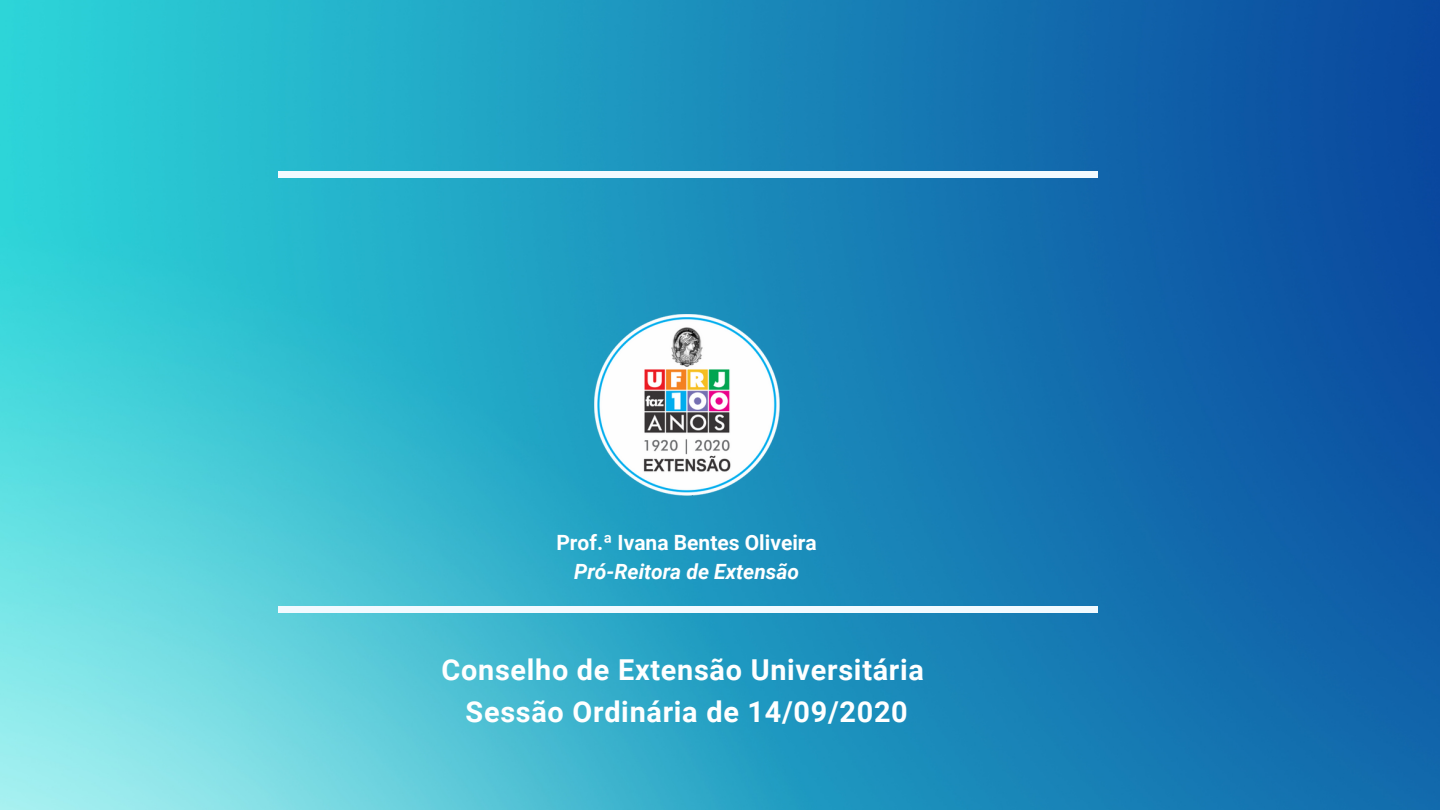
<style>
.page{position:relative;width:1440px;height:810px;background:#fff}
.page>*{position:absolute;margin:0;border:0;box-sizing:border-box;transform-origin:0 0}
.t1{font:700 28.8px/41.8px "Roboto";letter-spacing:.025em;color:#fff;text-align:center}
.t2{font:700 21px "Roboto";color:#fff}
.t3{font:italic 700 21px "Roboto";color:#fff}
</style>
<div class="page">
<img style="left:0;top:0;width:1440px;height:810px">
<div style="left:278px;top:171px;width:820px;height:7px;background:#f2faff"></div>
<div style="left:278px;top:606px;width:820px;height:6px;background:#f2faff"></div>
<img style="left:594px;top:314px;width:185px;height:182px">
<p class="t2" style="left:556px;top:531px;width:262px">Prof.ª Ivana Bentes Oliveira</p>
<p class="t3" style="left:574px;top:560px;width:226px">Pró-Reitora de Extensão</p>
<p class="t1" style="left:442px;top:649px;width:484px">Conselho de Extensão Universitária<br>Sessão Ordinária de 14/09/2020</p>
</div>
